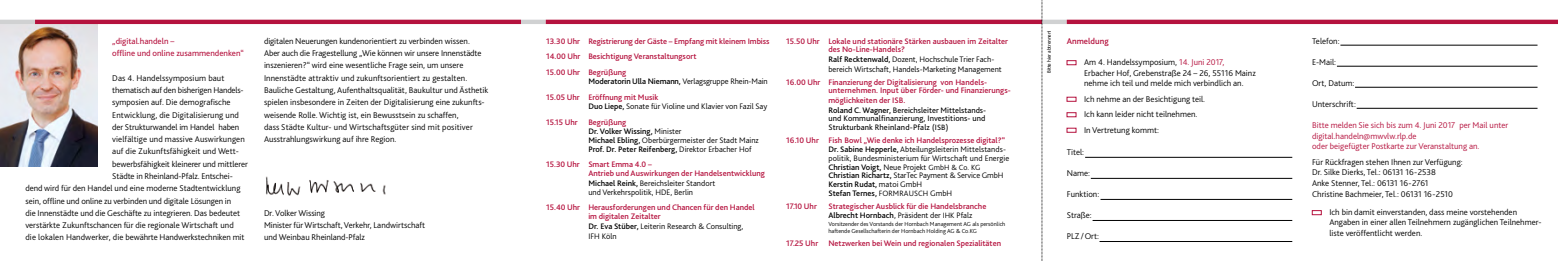
<style>
.page{position:relative;width:1558px;height:261px;background:#fff}
.page>*{position:absolute;margin:0;border:0;box-sizing:border-box;transform-origin:0 0}
.t1{font:300 8.75px/12.2px "Bliss 2";color:#000}
.t2{font:300 8.75px/10.5px "Bliss 2";color:#b5123e}
.t3{font:8.75px/12.2px "Bliss 2";color:#b5123e}
.t4{font:300 8.75px "Bliss 2";letter-spacing:-.02em;color:#000}
.t5{font:500 8.75px "Bliss 2";color:#b5123e}
.t6{font:500 8.31px/8.8px "Bliss 2";color:#b5123e}
.t7{font:300 8.31px/8.8px "Bliss 2";color:#000}
.t8{font:8.31px/9.6px "Bliss 2";letter-spacing:.01em;color:#000}
.t9{font:500 8.31px/9.6px "Bliss 2";color:#000}
.t10{font:300 6.12px/7px "Bliss 2";color:#000}
.t11{font:5.25px "Bliss 2";letter-spacing:-.01em;color:#000}
.s1{color:#000}
.s2{font-weight:300;color:#000}
.s3{font-weight:500}
.s4{color:#b5123e}
.s5{font-weight:300}
.s6{font-weight:500;color:#b5123e}
.s7{font-size:8.05px}
.s8{font-size:7.88px}
.s9{font-weight:300;font-size:8.05px;color:#000}
</style>
<div class="page">
<img style="left:0;top:24px;width:97px;height:142px">
<hr style="left:521px;top:20px;width:25px;height:4px;background:#d0d1d2">
<hr style="left:1042px;top:20px;width:25px;height:4px;background:#d0d1d2">
<hr style="left:546px;top:20px;width:496px;height:4px;background:#b5123e">
<hr style="left:1067px;top:20px;width:491px;height:4px;background:#b5123e">
<div style="left:1067px;top:60px;width:9px;height:5px;border:1px solid #b5123e"></div>
<svg style="left:1067px;top:97px;width:9px;height:4px"></svg>
<div style="left:1067px;top:112px;width:9px;height:5px;border:1px solid #b5123e"></div>
<svg style="left:1067px;top:128px;width:9px;height:4px"></svg>
<svg style="left:1312px;top:210px;width:9px;height:4px"></svg>
<svg style="left:1042px;top:0;width:1px;height:261px"></svg>
<hr style="left:1085px;top:157px;width:207px;height:1px;background:#000">
<hr style="left:1091px;top:178px;width:201px;height:1px;background:#000">
<hr style="left:1100px;top:199px;width:192px;height:1px;background:#000">
<hr style="left:1092px;top:220px;width:200px;height:1px;background:#000">
<hr style="left:1099px;top:241px;width:193px;height:1px;background:#000">
<hr style="left:1340px;top:45px;width:197px;height:1px;background:#000">
<hr style="left:1337px;top:66px;width:200px;height:1px;background:#000">
<hr style="left:1355px;top:87px;width:182px;height:1px;background:#000">
<hr style="left:1356px;top:108px;width:181px;height:1px;background:#000">
<hr style="left:0;top:20px;width:35px;height:4px;background:#d0d1d2">
<hr style="left:35px;top:20px;width:486px;height:4px;background:#b5123e">
<img style="left:266px;top:176px;width:120px;height:20px">
<p class="t3" style="left:112px;top:35px;width:133px">„digital.handeln –<br>offline und online zusammendenken“</p>
<p class="t1" style="left:112px;top:71px;width:114px">Das 4. Handelssymposium baut</p>
<p class="t4" style="left:112px;top:85px;width:133px">thematisch auf den bisherigen Handels-</p>
<p class="t1" style="left:112px;top:96px;width:120px">symposien auf. Die demografische</p>
<p class="t1" style="left:112px;top:108px;width:128px">Entwicklung, die Digitalisierung und</p>
<p class="t1" style="left:112px;top:120px;width:129px">der Strukturwandel im Handel haben</p>
<p class="t1" style="left:112px;top:133px;width:134px">vielfältige und massive Auswirkungen</p>
<p class="t1" style="left:112px;top:145px;width:128px">auf die Zukunftsfähigkeit und Wett-</p>
<p class="t1" style="left:112px;top:157px;width:137px">bewerbsfähigkeit kleinerer und mittlerer</p>
<p class="t1" style="left:112px;top:169px;width:120px">Städte in Rheinland-Pfalz. Entschei--</p>
<p class="t1" style="left:25px;top:182px;width:217px">dend wird für den Handel und eine moderne Stadtentwicklung</p>
<p class="t1" style="left:25px;top:194px;width:207px">sein, offline und online zu verbinden und digitale Lösungen in</p>
<p class="t1" style="left:25px;top:206px;width:216px">die Innenstädte und die Geschäfte zu integrieren. Das bedeutet</p>
<p class="t1" style="left:25px;top:218px;width:210px">verstärkte Zukunftschancen für die regionale Wirtschaft und</p>
<p class="t1" style="left:25px;top:231px;width:221px">die lokalen Handwerker, die bewährte Handwerkstechniken mit</p>
<p class="t1" style="left:264px;top:35px;width:226px">digitalen Neuerungen kundenorientiert zu verbinden wissen.<br>Aber auch die Fragestellung „Wie können wir unsere Innenstädte inszenieren?“ wird eine wesentliche Frage sein, um unsere Innenstädte attraktiv und zukunftsorientiert zu gestalten.<br>Bauliche Gestaltung, Aufenthaltsqualität, Baukultur und Ästhetik spielen insbesondere in Zeiten der Digitalisierung eine zukunfts&shy;weisende Rolle. Wichtig ist, ein Bewusstsein zu schaffen,<br>dass Städte Kultur- und Wirtschaftsgüter sind mit positiver Ausstrahlungswirkung auf ihre Region.</p>
<p class="t1" style="left:264px;top:206px;width:163px">Dr. Volker Wissing<br>Minister für Wirtschaft, Verkehr, Landwirtschaft und Weinbau Rheinland-Pfalz</p>
<p class="t6" style="left:546px;top:33px;width:225px;line-height:15.5px">13.30 Uhr Registrierung der Gäste – Empfang mit kleinem Imbiss<br>14.00 Uhr Besichtigung Veranstaltungsort<br>15.00 Uhr Begrüßung</p>
<p class="t6" style="left:546px;top:73px;width:223px;line-height:15.5px;text-indent:42px"><span class="s1">Moderatorin Ulla Niemann,</span> <span class="s2">Verlagsgruppe Rhein-Main<br></span>15.05 Uhr Eröffnung mit Musik</p>
<p class="t7" style="left:588px;top:102px;width:180px"><span class="s3">Duo Liepe,</span> Sonate für Violine und Klavier von Fazil Say</p>
<p class="t6" style="left:546px;top:117px;width:33px">15.15 Uhr</p>
<p class="t9" style="left:588px;top:117px;width:95px"><span class="s4">Begrüßung<br></span>Dr. Volker Wissing, <span class="s5">Minister</span></p>
<p class="t7" style="left:588px;top:136px;width:172px"><span class="s3">Michael Ebling,</span> Oberbürgermeister der Stadt Mainz<br><span class="s3">Prof. Dr. Peter Reifenberg,</span> Direktor Erbacher Hof</p>
<p class="t6" style="left:588px;top:160px;width:178px;text-indent:-42px">15.30 Uhr Smart Emma 4.0 –<br>Antrieb und Auswirkungen der Handelsentwicklung</p>
<p class="t7" style="left:588px;top:178px;width:128px"><span class="s3">Michael Reink,</span> Bereichsleiter Standort und Verkehrspolitik, HDE, Berlin</p>
<p class="t6" style="left:588px;top:202px;width:168px;text-indent:-42px">15.40 Uhr Herausforderungen und Chancen für den Handel im digitalen Zeitalter</p>
<p class="t7" style="left:588px;top:220px;width:157px;line-height:10.5px"><span class="s3">Dr. Eva Stüber,</span> Leiterin Research &amp; Consulting,<br>IFH Köln</p>
<p class="t6" style="left:828px;top:36px;width:181px;text-indent:-42px">15.50 Uhr Lokale und stationäre Stärken ausbauen im Zeitalter des No-Line-Handels?</p>
<p class="t7" style="left:828px;top:54px;width:175px;line-height:9.6px"><span class="s3">Ralf Recktenwald,</span> Dozent, Hochschule Trier Fach&shy;bereich Wirtschaft, Handels-Marketing Management</p>
<p class="t6" style="left:828px;top:77px;width:184px;text-indent:-42px">16.00 Uhr Finanzierung der Digitalisierung von Handels&shy;unternehmen. Input über Förder- und Finanzierungs-</p>
<p class="t8" style="left:828px;top:95px;width:159px"><span class="s6">möglichkeiten der ISB.<br></span><span class="s3">Roland C. Wagner,</span> Bereichsleiter Mittelstands-</p>
<p class="t8" style="left:828px;top:114px;width:159px;line-height:8.8px">und Kommunalfinanzierung, Investitions- und<br>Strukturbank Rheinland-Pfalz <span class="s7">(ISB)</span></p>
<p class="t7" style="left:828px;top:136px;width:182px;text-indent:-42px"><span class="s6">16.10 Uhr Fish Bowl „Wie denke ich Handelsprozesse digital?“ </span><span class="s3">Dr. Sabine Hepperle,</span> Abteilungsleiterin Mittelstands&shy;politik, Bundesministerium für Wirtschaft und Energie <span class="s3">Christian Voigt,</span> Neue Projekt <span class="s8">GmbH &amp; Co. KG </span><span class="s3">Christian Richartz,</span> StarTec Payment &amp; Service GmbH <span class="s3">Kerstin Rudat,</span> matoi GmbH<br><span class="s3">Stefan Ternes,</span> <span class="s7">FORMRAUSCH</span> GmbH</p>
<p class="t6" style="left:786px;top:201px;width:32px">17.10 Uhr</p>
<p class="t6" style="left:828px;top:201px;width:159px;line-height:9.6px">Strategischer Ausblick für die Handelsbranche<br><span class="s1">Albrecht Hornbach</span><span class="s2">, Präsident der</span> <span class="s9">IHK</span> <span class="s2">Pfalz</span></p>
<p class="t10" style="left:828px;top:219px;width:178px">Vorsitzender des Vorstands der Hornbach Management AG als persönlich haftende Gesellschafterin der Hornbach Holding AG &amp; Co.KG</p>
<p class="t6" style="left:786px;top:238px;width:216px">17.25 Uhr Netzwerken bei Wein und regionalen Spezialitäten</p>
<p class="t11" style="left:1045px;top:73px;width:45px;rotate:-90deg">Bitte hier abtrennen!</p>
<p class="t5" style="left:1067px;top:36px;width:43px">Anmeldung</p>
<p class="t1" style="left:1084px;top:56px;width:173px;line-height:10.5px">Am 4. Handelssymposium, <span class="s4">14. Juni 2017,<br></span>Erbacher Hof, Grebenstraße 24 – 26, 55116 Mainz nehme ich teil und melde mich verbindlich an.</p>
<p class="t1" style="left:1084px;top:90px;width:123px;line-height:15.5px">Ich nehme an der Besichtigung teil.<br>Ich kann leider nicht teilnehmen.<br>In Vertretung kommt:</p>
<p class="t1" style="left:1067px;top:146px;width:19px">Titel:</p>
<p class="t1" style="left:1067px;top:167px;width:25px">Name:</p>
<p class="t1" style="left:1067px;top:188px;width:34px">Funktion:</p>
<p class="t1" style="left:1067px;top:209px;width:27px">Straße:</p>
<p class="t1" style="left:1067px;top:230px;width:34px">PLZ/Ort:</p>
<p class="t1" style="left:1312px;top:35px;width:29px">Telefon:</p>
<p class="t1" style="left:1312px;top:56px;width:26px">E-Mail:</p>
<p class="t1" style="left:1312px;top:77px;width:44px">Ort, Datum:</p>
<p class="t1" style="left:1312px;top:98px;width:45px">Unterschrift:</p>
<p class="t2" style="left:1312px;top:119px;width:198px">Bitte melden Sie sich bis zum 4. Juni 2017 per Mail unter digital.handeln@mwvlw.rlp.de<br>oder beigefügter Postkarte zur Veranstaltung an.</p>
<p class="t1" style="left:1312px;top:156px;width:152px;line-height:10.5px">Für Rückfragen stehen Ihnen zur Verfügung:<br>Dr. Silke Dierks, Tel.: 06131 16- 2538<br>Anke Stenner, Tel.: 06131 16- 2761<br>Christine Bachmeier, Tel.: 06131 16- 2510</p>
<p class="t1" style="left:1329px;top:206px;width:214px;line-height:10.5px">Ich bin damit einverstanden, dass meine vorstehenden<br>Angaben in einer allen Teilnehmern zugänglichen Teilnehmer&shy;liste veröffentlicht werden.</p>
</div>
